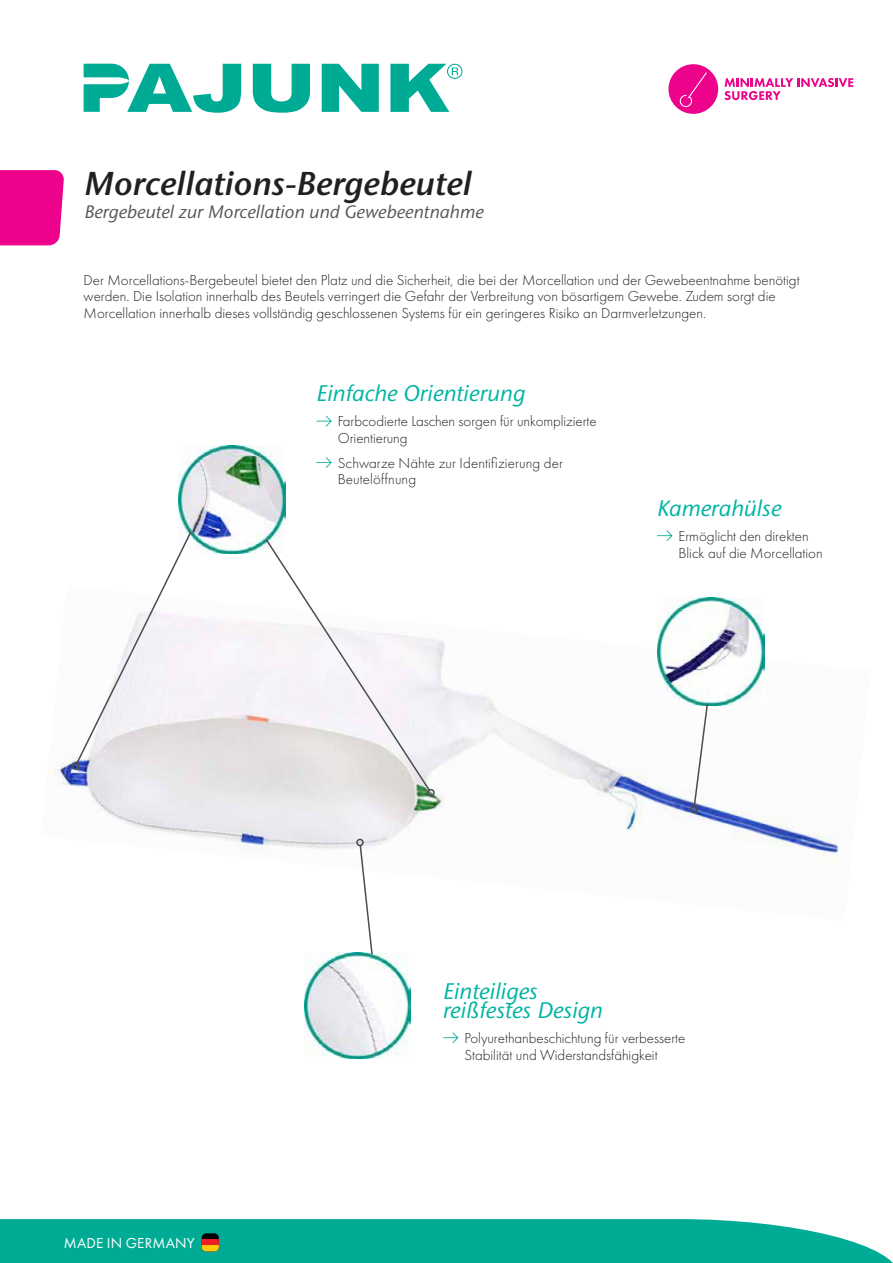
<style>
.page{position:relative;width:893px;height:1263px;background:#fff}
.page>*{position:absolute;margin:0;border:0;box-sizing:border-box;transform-origin:0 0}
.t1{font:italic 600 33px "Stone Sans ITC Pro";color:#231f20}
.t2{font:italic 500 22.5px/19.5px "Stone Sans ITC Std";color:#00b4a2}
.t3{font:italic 500 18px "Stone Sans ITC Std";color:#57585a}
.t4{font:300 15px/16.5px "Futura PT";color:#231f20}
.t5{font:15px "Futura PT";letter-spacing:.01em;color:#fff}
</style>
<div class="page">
<svg style="left:253px;top:64px;width:57px;height:49px"></svg>
<svg style="left:322px;top:64px;width:57px;height:48px"></svg>
<svg style="left:390px;top:64px;width:73px;height:48px"></svg>
<svg style="left:84px;top:64px;width:157px;height:49px"></svg>
<img style="left:305px;top:952px;width:106px;height:107px">
<svg style="left:316px;top:416px;width:16px;height:10px"></svg>
<svg style="left:316px;top:457px;width:16px;height:11px"></svg>
<svg style="left:657px;top:530px;width:15px;height:11px"></svg>
<svg style="left:443px;top:1032px;width:15px;height:11px"></svg>
<img style="left:48px;top:597px;width:791px;height:262px">
<img style="left:178px;top:446px;width:107px;height:107px">
<img style="left:657px;top:598px;width:107px;height:107px">
<svg style="left:689px;top:702px;width:20px;height:113px"></svg>
<svg style="left:264px;top:538px;width:167px;height:254px"></svg>
<div style="left:427px;top:789px;width:8px;height:8px;border:2px solid #4b4c4d;border-radius:3px"></div>
<svg style="left:71px;top:530px;width:122px;height:241px"></svg>
<svg style="left:356px;top:838px;width:18px;height:118px"></svg>
<svg style="left:0;top:1219px;width:893px;height:44px;background:#10b09b"></svg>
<div style="left:202px;top:1239px;width:17px;height:12px;background:#ee1d23"></div>
<div style="left:202px;top:1245px;width:17px;height:6px;background:#feca0a"></div>
<svg style="left:0;top:170px;width:64px;height:76px;background:#ed0f92"></svg>
<div style="left:668px;top:64px;width:50px;height:50px;background:#ed028c;border-radius:50%"></div>
<svg style="left:680px;top:72px;width:27px;height:35px"></svg>
<svg style="left:724px;top:78px;width:129px;height:22px"></svg>
<h1 class="t1" style="left:84px;top:163px;width:389px">Morcellations-Bergebeutel</h1>
<p class="t3" style="left:84px;top:201px;width:401px">Bergebeutel zur Morcellation und Gewebeentnahme</p>
<p class="t4" style="left:84px;top:271px;width:717px">Der Morcellations-Bergebeutel bietet den Platz und die Sicherheit, die bei der Morcellation und der Gewebeentnahme benötigt werden. Die Isolation innerhalb des Beutels verringert die Gefahr der Verbreitung von bösartigem Gewebe. Zudem sorgt die<br>Morcellation innerhalb dieses vollständig geschlossenen Systems für ein geringeres Risiko an Darmverletzungen.</p>
<h2 class="t2" style="left:316px;top:384px;width:210px">Einfache Orientierung</h2>
<p class="t4" style="left:338px;top:413px;width:260px">Farbcodierte Laschen sorgen für unkomplizierte<br>Orientierung</p>
<p class="t4" style="left:338px;top:455px;width:227px">Schwarze Nähte zur Identifizierung der<br>Beutelöffnung</p>
<h2 class="t2" style="left:657px;top:498px;width:126px">Kamerahülse</h2>
<p class="t4" style="left:678px;top:528px;width:146px">Ermöglicht den direkten<br>Blick auf die Morcellation</p>
<p class="t5" style="left:64px;top:1234px;width:132px">MADE IN GERMANY</p>
<h2 class="t2" style="left:443px;top:981px;width:161px">Einteiliges reißfestes Design</h2>
<p class="t4" style="left:464px;top:1030px;width:223px">Polyurethanbeschichtung für verbesserte<br>Stabilität und Widerstandsfähigkeit</p>
</div>
